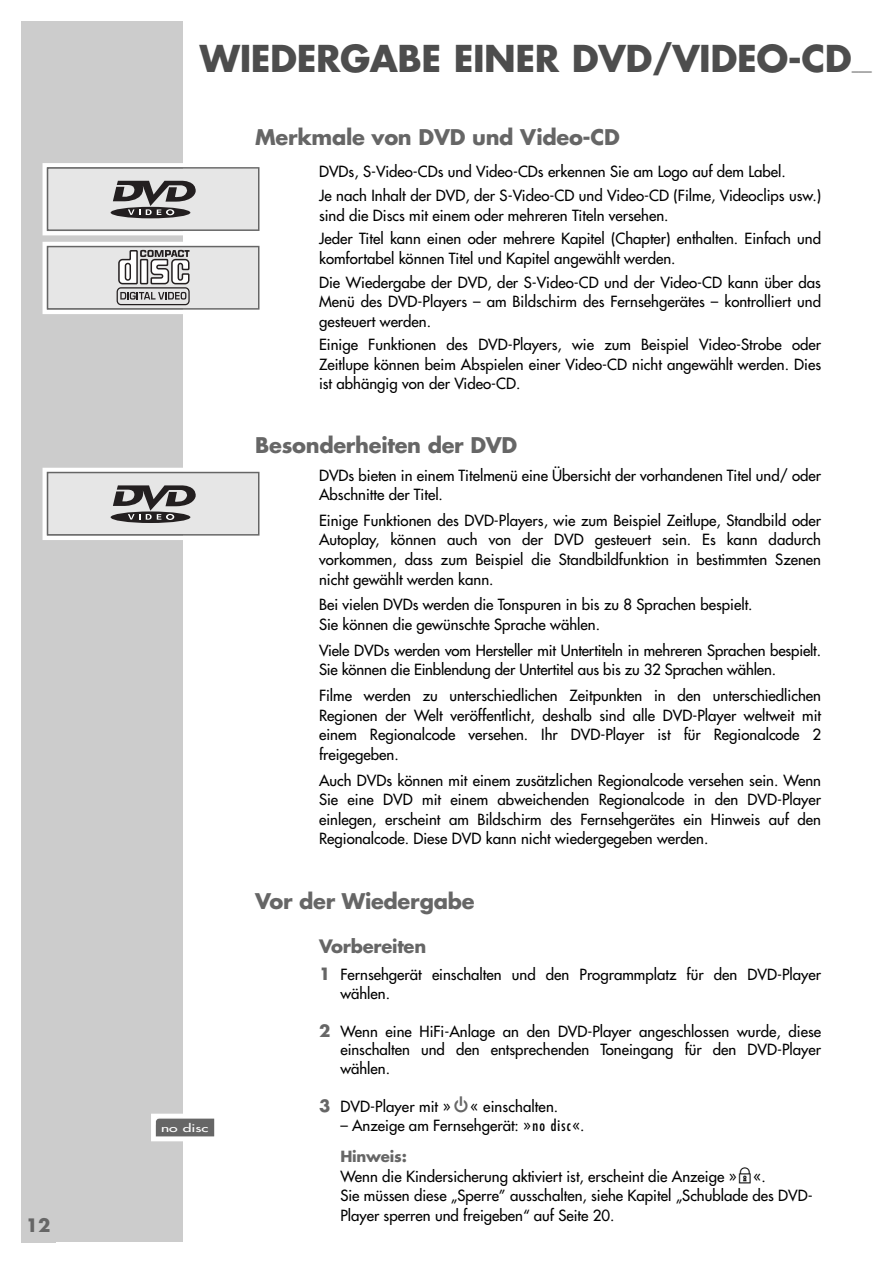
<style>
.page{position:relative;width:893px;height:1262px;background:#fff}
.page>*{position:absolute;margin:0;border:0;box-sizing:border-box;transform-origin:0 0}
.t1{font:700 36px "Futura";letter-spacing:-.015em;color:#4d4d4d}
.t2{font:700 21px "Futura";letter-spacing:-.015em;color:#666}
.t3{font:700 18px "Futura";letter-spacing:-.015em;color:#666}
.t4{font:15px/19.5px "Futura";color:#000}
.t5{font:700 13.5px "Futura";color:#666}
.t6{font:10.5px "Futura";color:#fff;scale:1.5 1}
.t7{font:9px "Futura";color:#fff}
.s1{font-weight:700;font-size:16.5px;color:#666}
.s2{font-family:"Grund Son Se";color:#666}
.s3{font-stretch:condensed}
.s4{font-weight:700;color:#666}
.s5{font-family:"Grund Son Se"}
</style>
<div class="page">
<div style="left:21px;top:21px;width:162px;height:1221px;background:#ccc"></div>
<div style="left:43px;top:163px;width:221px;height:72px;border:4px solid #fff"></div>
<div style="left:48px;top:169px;width:210px;height:60px;background:#e6e6e6"></div>
<div style="left:111px;top:207px;width:79px;height:11px;background:#231f20;border-radius:50%"></div>
<svg style="left:113px;top:181px;width:83px;height:34px"></svg>
<div style="left:47px;top:167px;width:212px;height:64px;border:2px solid #666"></div>
<div style="left:43px;top:242px;width:221px;height:72px;border:4px solid #fff"></div>
<div style="left:48px;top:247px;width:210px;height:61px;background:#e6e6e6"></div>
<svg style="left:118px;top:250px;width:71px;height:34px"></svg>
<div style="left:117px;top:287px;width:73px;height:18px;border:1px solid #231f20;border-radius:4px"></div>
<svg style="left:120px;top:292px;width:66px;height:7px"></svg>
<div style="left:47px;top:246px;width:212px;height:64px;border:2px solid #666"></div>
<div style="left:43px;top:468px;width:221px;height:72px;border:4px solid #fff"></div>
<div style="left:48px;top:473px;width:210px;height:61px;background:#e6e6e6"></div>
<svg style="left:111px;top:511px;width:79px;height:12px"></svg>
<svg style="left:113px;top:485px;width:83px;height:34px"></svg>
<div style="left:47px;top:472px;width:212px;height:63px;border:2px solid #666"></div>
<div style="left:151px;top:1113px;width:64px;height:28px;border:4px solid #fff"></div>
<svg style="left:155px;top:1118px;width:60px;height:19px"></svg>
<p class="t3" style="left:26px;top:1217px;width:26px">12</p>
<h1 class="t1" style="left:200px;top:43px;width:653px">WIEDERGABE EINER DVD/VIDEO-CD</h1>
<p class="t5" style="left:851px;top:59px;width:21px">___</p>
<h2 class="t2" style="left:255px;top:128px;width:366px">Merkmale von DVD und Video-CD</h2>
<p class="t4" style="left:319px;top:161px;width:503px;line-height:23.7px">DVDs, S-Video-CDs und Video-CDs erkennen Sie am Logo auf dem Label.<br>Je nach Inhalt der DVD, der S-Video-CD und Video-CD (Filme, Videoclips usw.)</p>
<p class="t4" style="left:319px;top:204px;width:503px;line-height:23.7px">sind die Discs mit einem oder mehreren Titeln versehen.<br>Jeder Titel kann einen oder mehrere Kapitel (Chapter) enthalten. Einfach und</p>
<p class="t4" style="left:319px;top:247px;width:503px;line-height:23.7px">komfortabel können Titel und Kapitel angewählt werden.<br>Die Wiedergabe der DVD, der S-Video-CD und der Video-CD kann über das</p>
<p class="t4" style="left:319px;top:293px;width:503px">Menü des DVD-Players – am Bildschirm des Fernsehgerätes – kontrolliert und gesteuert werden.</p>
<p class="t4" style="left:319px;top:336px;width:503px;text-align:justify">Einige Funktionen des DVD-Players, wie zum Beispiel Video-Strobe oder Zeitlupe können beim Abspielen einer Video-CD nicht angewählt werden. Dies ist abhängig von der Video-CD.</p>
<p class="t6" style="left:161px;top:1122px;width:33px">no disc</p>
<p class="t7" style="left:164px;top:1122px;width:16px">gen</p>
<h2 class="t2" style="left:255px;top:435px;width:264px">Besonderheiten der DVD</h2>
<p class="t4" style="left:319px;top:466px;width:503px">DVDs bieten in einem Titelmenü eine Übersicht der vorhandenen Titel und/ oder<br>Abschnitte der Titel.</p>
<p class="t4" style="left:319px;top:512px;width:503px;text-align:justify">Einige Funktionen des DVD-Players, wie zum Beispiel Zeitlupe, Standbild oder Autoplay, können auch von der DVD gesteuert sein. Es kann dadurch vorkommen, dass zum Beispiel die Standbildfunktion in bestimmten Szenen nicht gewählt werden kann.</p>
<p class="t4" style="left:319px;top:596px;width:435px">Bei vielen DVDs werden die Tonspuren in bis zu 8 Sprachen bespielt.<br>Sie können die gewünschte Sprache wählen.</p>
<p class="t4" style="left:319px;top:641px;width:503px">Viele DVDs werden vom Hersteller mit Untertiteln in mehreren Sprachen bespielt.<br>Sie können die Einblendung der Untertitel aus bis zu 32 Sprachen wählen.</p>
<p class="t4" style="left:319px;top:687px;width:503px;text-align:justify">Filme werden zu unterschiedlichen Zeitpunkten in den unterschiedlichen Regionen der Welt veröffentlicht, deshalb sind alle DVD-Player weltweit mit einem Regionalcode versehen. Ihr DVD-Player ist für Regionalcode 2 freigegeben.</p>
<p class="t4" style="left:319px;top:771px;width:503px;text-align:justify">Auch DVDs können mit einem zusätzlichen Regionalcode versehen sein. Wenn Sie eine DVD mit einem abweichenden Regionalcode in den DVD-Player einlegen, erscheint am Bildschirm des Fernsehgerätes ein Hinweis auf den Regionalcode. Diese DVD kann nicht wiedergegeben werden.</p>
<h2 class="t2" style="left:255px;top:892px;width:221px">Vor der Wiedergabe</h2>
<p class="t3" style="left:319px;top:938px;width:109px">Vorbereiten</p>
<p class="t4" style="left:340px;top:966px;width:482px;line-height:18.8px;text-indent:-21px"><span class="s1">1</span> Fernsehgerät einschalten und den Programmplatz für den DVD-Player wählen.</p>
<p class="t4" style="left:340px;top:1022px;width:482px;line-height:18.8px;text-align:justify;text-indent:-21px"><span class="s1">2</span> Wenn eine HiFi-Anlage an den DVD-Player angeschlossen wurde, diese einschalten und den entsprechenden Toneingang für den DVD-Player wählen.</p>
<p class="t4" style="left:319px;top:1097px;width:241px"><span class="s1">3</span> DVD-Player mit »<span class="s2">9</span>« einschalten.</p>
<p class="t4" style="left:340px;top:1110px;width:245px;line-height:31.5px">– Anzeige am Fernsehgerät: »<span class="s3">no disc</span>«.<br><span class="s4">Hinweis:</span></p>
<p class="t4" style="left:340px;top:1167px;width:474px">Wenn die Kindersicherung aktiviert ist, erscheint die Anzeige »<span class="s5">D</span>«.<br>Sie müssen diese „Sperre” ausschalten, siehe Kapitel „Schublade des DVD-<br>Player sperren und freigeben“ auf Seite 20.</p>
</div>
